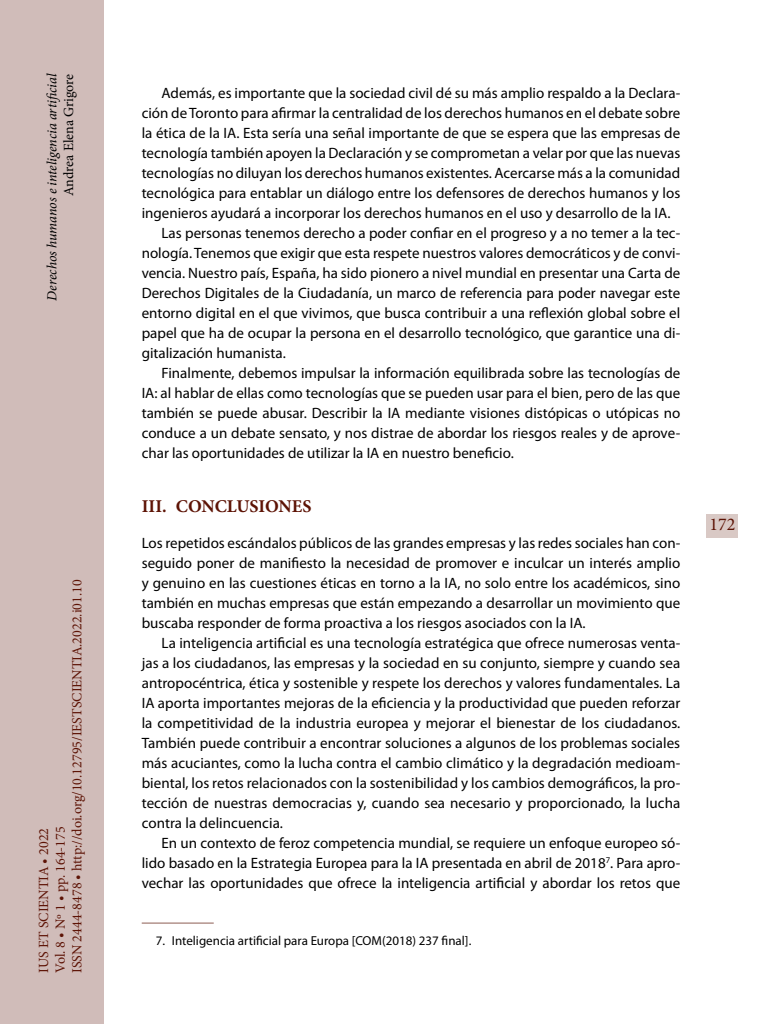
<style>
.page{position:relative;width:768px;height:1024px;background:#fff}
.page>*{position:absolute;margin:0;border:0;box-sizing:border-box;transform-origin:0 0}
._40_Enunciado{font:700 18px "Minion Pro";color:#5d1305}
.t1{font:18px "Minion Pro";color:#5d1305}
._00_bsc{font:15px/20px "Myriad Pro";color:#000;text-align:justify}
._00_bsc_Sin{font:15px/20px "Myriad Pro";color:#000;text-align:justify}
.t2{font:14px/16.8px "Minion Pro";color:#5d1305}
.t3{font:italic 14px "Minion Pro";letter-spacing:-.005em;color:#000}
.t4{font:14px "Minion Pro";letter-spacing:-.005em;color:#000}
.zz_notas{font:13px "Myriad Pro";color:#000}
</style>
<div class="page">
<hr style="left:142px;top:923px;width:72px;height:1px;background:#8c5c52">
<div style="left:0;top:0;width:103px;height:1024px;background:#d0bcb9"></div>
<div style="left:707px;top:514px;width:31px;height:24px;background:#d9c9c5"></div>
<p class="t3" style="left:42px;top:301px;width:228px;rotate:-90deg">Derechos humanos e inteligencia artificial</p>
<p class="t4" style="left:59px;top:196px;width:124px;rotate:-90deg">Andrea Elena Grigore</p>
<p class="t2" style="left:35px;top:973px;width:395px;rotate:-90deg">IUS ET SCIENTIA • 2022<br>Vol. 8 • Nº 1 • pp. 164-175<br>ISSN 2444-8478 • http://doi.org/10.12795/IESTSCIENTIA.2022.i01.10</p>
<p class="_00_bsc" style="left:142px;top:83px;width:540px;text-indent:20px">Además, es importante que la sociedad civil dé su más amplio respaldo a la Declara&shy;ción de Toronto para afirmar la centralidad de los derechos humanos en el debate sobre la ética de la IA. Esta sería una señal importante de que se espera que las empresas de tecnología también apoyen la Declaración y se comprometan a velar por que las nuevas tecnologías no diluyan los derechos humanos existentes. Acercarse más a la comunidad tecnológica para entablar un diálogo entre los defensores de derechos humanos y los ingenieros ayudará a incorporar los derechos humanos en el uso y desarrollo de la IA.</p>
<p class="_00_bsc" style="left:142px;top:223px;width:540px;text-indent:20px">Las personas tenemos derecho a poder confiar en el progreso y a no temer a la tec&shy;nología. Tenemos que exigir que esta respete nuestros valores democráticos y de convi&shy;vencia. Nuestro país, España, ha sido pionero a nivel mundial en presentar una Carta de Derechos Digitales de la Ciudadanía, un marco de referencia para poder navegar este entorno digital en el que vivimos, que busca contribuir a una reflexión global sobre el papel que ha de ocupar la persona en el desarrollo tecnológico, que garantice una di&shy;gitalización humanista.</p>
<p class="_00_bsc" style="left:142px;top:363px;width:540px;text-indent:20px">Finalmente, debemos impulsar la información equilibrada sobre las tecnologías de IA: al hablar de ellas como tecnologías que se pueden usar para el bien, pero de las que también se puede abusar. Describir la IA mediante visiones distópicas o utópicas no conduce a un debate sensato, y nos distrae de abordar los riesgos reales y de aprove&shy;char las oportunidades de utilizar la IA en nuestro beneficio.</p>
<p class="_40_Enunciado" style="left:142px;top:493px;width:171px">III. CONCLUSIONES</p>
<p class="_00_bsc_Sin" style="left:142px;top:532px;width:540px">Los repetidos escándalos públicos de las grandes empresas y las redes sociales han con&shy;seguido poner de manifiesto la necesidad de promover e inculcar un interés amplio y genuino en las cuestiones éticas en torno a la IA, no solo entre los académicos, sino también en muchas empresas que están empezando a desarrollar un movimiento que buscaba responder de forma proactiva a los riesgos asociados con la IA.</p>
<p class="_00_bsc" style="left:142px;top:632px;width:540px;text-indent:20px">La inteligencia artificial es una tecnología estratégica que ofrece numerosas venta&shy;jas a los ciudadanos, las empresas y la sociedad en su conjunto, siempre y cuando sea antropocéntrica, ética y sostenible y respete los derechos y valores fundamentales. La IA aporta importantes mejoras de la eficiencia y la productividad que pueden reforzar la competitividad de la industria europea y mejorar el bienestar de los ciudadanos.<br>También puede contribuir a encontrar soluciones a algunos de los problemas sociales más acuciantes, como la lucha contra el cambio climático y la degradación medioam&shy;biental, los retos relacionados con la sostenibilidad y los cambios demográficos, la pro&shy;tección de nuestras democracias y, cuando sea necesario y proporcionado, la lucha contra la delincuencia.</p>
<p class="_00_bsc" style="left:142px;top:832px;width:540px;text-indent:20px">En un contexto de feroz competencia mundial, se requiere un enfoque europeo só&shy;lido basado en la Estrategia Europea para la IA presentada en abril de 2018<sup>7</sup>. Para apro&shy;vechar las oportunidades que ofrece la inteligencia artificial y abordar los retos que</p>
<p class="zz_notas" style="left:156px;top:932px;width:317px">7. Inteligencia artificial para Europa [COM(2018) 237 final].</p>
<p class="t1" style="left:709px;top:512px;width:27px">172</p>
</div>
